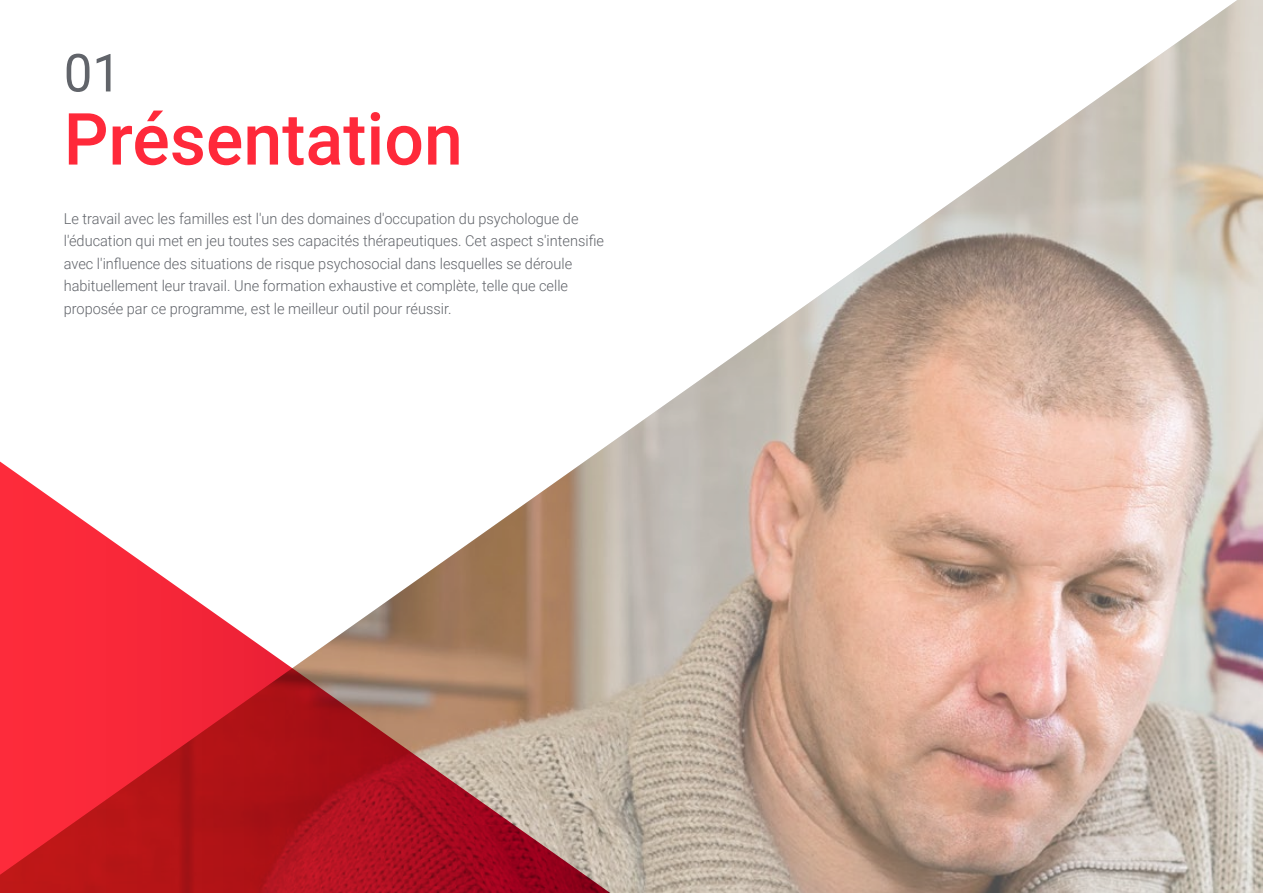
<style>
.page{position:relative;width:1263px;height:893px;background:#fff}
.page>*{position:absolute;margin:0;border:0;box-sizing:border-box;transform-origin:0 0}
.t1{font:500 72px "Roboto";color:#ff293a}
.t2{font:52.5px "Roboto";color:#61646a}
.t3{font:300 15px/22.5px "Roboto";color:#61646a}
</style>
<div class="page">
<img style="left:607px;top:0;width:656px;height:893px">
<svg style="left:0;top:446px;width:640px;height:447px"></svg>
<h2 class="t2" style="left:64px;top:36px;width:59px">01</h2>
<h1 class="t1" style="left:64px;top:89px;width:401px">Présentation</h1>
<p class="t3" style="left:64px;top:207px;width:542px">Le travail avec les familles est l'un des domaines d'occupation du psychologue de l'éducation qui met en jeu toutes ses capacités thérapeutiques. Cet aspect s'intensifie avec l'influence des situations de risque psychosocial dans lesquelles se déroule habituellement leur travail. Une formation exhaustive et complète, telle que celle proposée par ce programme, est le meilleur outil pour réussir.</p>
</div>
